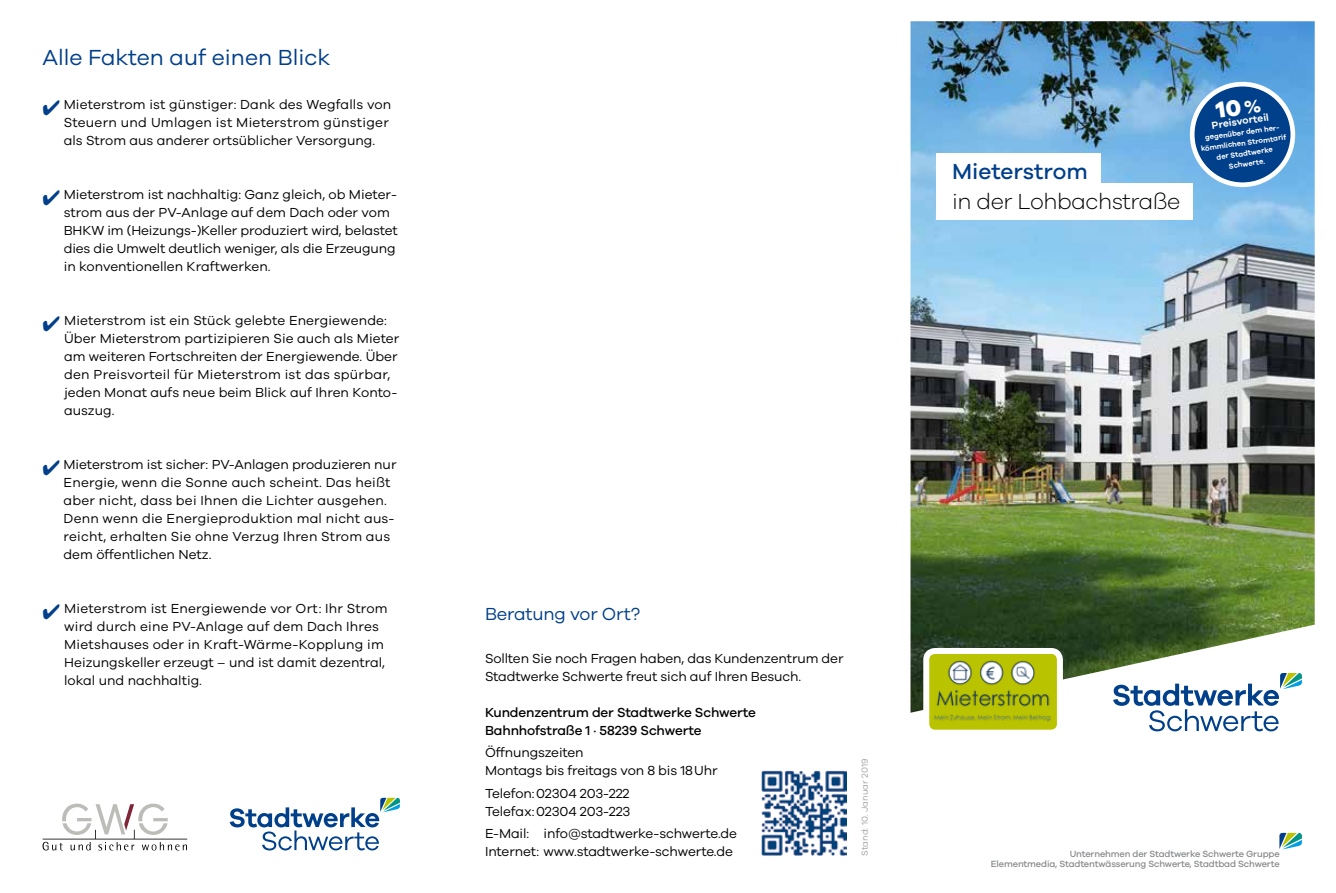
<style>
.page{position:relative;width:1336px;height:893px;background:#fff}
.page>*{position:absolute;margin:0;border:0;box-sizing:border-box;transform-origin:0 0}
.t1{font:22.5px "Galano Grotesque";color:#003f8a}
.t2{font:300 22.5px "Galano Grotesque";letter-spacing:-.02em;color:#000}
.t3{font:500 22.5px "Galano Grotesque";color:#003f8a}
.t4{font:18px "Galano Grotesque";letter-spacing:-.01em;color:#003f8a}
.t5{font:13.5px/18px "Galano Grotesque";color:#000}
.t6{font:500 13.5px/18px "Galano Grotesque";letter-spacing:-.01em;color:#000}
.t7{font:600 10.35px "Galano Grotesque";color:#fff}
.t8{font:500 9.3px/10.6px "Galano Grotesque";letter-spacing:-.015em;color:#87888a;text-align:right}
.t9{font:9px "Galano Grotesque";color:#a1a2a4}
.t10{font:600 7.5px/10.5px "Galano Grotesque";color:#fff;text-align:center}
.s1{color:#003f8a}
</style>
<div class="page">
<img style="left:761px;top:771px;width:85px;height:85px">
<img style="left:910px;top:21px;width:404px;height:692px">
<div style="left:926px;top:651px;width:133px;height:82px;background:#bac300;border-radius:9px"></div>
<img style="left:933px;top:660px;width:119px;height:62px">
<div style="left:923px;top:648px;width:139px;height:88px;border:6px solid #fff;border-radius:9px"></div>
<svg style="left:1279px;top:833px;width:22px;height:16px"></svg>
<svg style="left:1112px;top:673px;width:189px;height:58px"></svg>
<svg style="left:230px;top:798px;width:170px;height:52px"></svg>
<div style="left:935px;top:184px;width:256px;height:36px;background:#fff"></div>
<div style="left:935px;top:153px;width:165px;height:36px;background:#fff"></div>
<div style="left:1191px;top:84px;width:101px;height:101px;background:#003f8a;border-radius:50%"></div>
<div style="left:1189px;top:82px;width:105px;height:105px;border:5px solid #fff;border-radius:50%"></div>
<svg style="left:43px;top:804px;width:144px;height:46px"></svg>
<h1 class="t1" style="left:43px;top:44px;width:289px">Alle Fakten auf einen Blick</h1>
<p class="t5" style="left:64px;top:95px;width:329px;text-indent:-21px"><span class="s1">✔</span> Mieterstrom ist günstiger: Dank des Wegfalls von<br>Steuern und Umlagen ist Mieterstrom günstiger als Strom aus anderer ortsüblicher Versorgung.</p>
<p class="t5" style="left:64px;top:185px;width:335px;text-indent:-21px"><span class="s1">✔</span> Mieterstrom ist nachhaltig: Ganz gleich, ob Mieter&shy;strom aus der PV-Anlage auf dem Dach oder vom BHKW im (Heizungs-)Keller produziert wird, belastet dies die Umwelt deutlich weniger, als die Erzeugung in konventionellen Kraftwerken.</p>
<p class="t5" style="left:64px;top:311px;width:337px;text-indent:-22px"><span class="s1">✔</span> Mieterstrom ist ein Stück gelebte Energiewende:<br>Über Mieterstrom partizipieren Sie auch als Mieter am weiteren Fortschreiten der Energiewende. Über den Preisvorteil für Mieterstrom ist das spürbar, jeden Monat aufs neue beim Blick auf Ihren Konto&shy;auszug.</p>
<p class="t5" style="left:64px;top:455px;width:334px;text-indent:-21px"><span class="s1">✔</span> Mieterstrom ist sicher: PV-Anlagen produzieren nur Energie, wenn die Sonne auch scheint. Das heißt aber nicht, dass bei Ihnen die Lichter ausgehen.<br>Denn wenn die Energieproduktion mal nicht aus&shy;reicht, erhalten Sie ohne Verzug Ihren Strom aus dem öffentlichen Netz.</p>
<p class="t5" style="left:64px;top:599px;width:325px;text-indent:-22px"><span class="s1">✔</span> Mieterstrom ist Energiewende vor Ort: Ihr Strom wird durch eine PV-Anlage auf dem Dach Ihres Mietshauses oder in Kraft-Wärme-Kopplung im Heizungskeller erzeugt – und ist damit dezentral, lokal und nachhaltig.</p>
<h1 class="t3" style="left:952px;top:158px;width:137px">Mieterstrom</h1>
<h1 class="t2" style="left:952px;top:188px;width:230px">in der Lohbachstraße</h1>
<p class="t7" style="left:1210px;top:119px;width:59px;rotate:-8deg">Preisvorteil</p>
<p class="t10" style="left:1198px;top:133px;width:87px;rotate:-8deg">gegenüber dem her&shy;kömmlichen Stromtarif der Stadtwerke<br>Schwerte.</p>
<h2 class="t4" style="left:485px;top:603px;width:157px">Beratung vor Ort?</h2>
<p class="t5" style="left:485px;top:649px;width:360px">Sollten Sie noch Fragen haben, das Kundenzentrum der<br>Stadtwerke Schwerte freut sich auf Ihren Besuch.</p>
<p class="t6" style="left:485px;top:703px;width:272px">Kundenzentrum der Stadtwerke Schwerte<br>Bahnhofstraße 1 · 58239 Schwerte</p>
<p class="t5" style="left:485px;top:743px;width:234px">Öffnungszeiten<br>Montags bis freitags von 8 bis 18Uhr</p>
<p class="t5" style="left:485px;top:783px;width:147px">Telefon:02304 203-222<br>Telefax:02304 203-223</p>
<p class="t5" style="left:485px;top:824px;width:253px">E-Mail: info@stadtwerke-schwerte.de<br>Internet: www.stadtwerke-schwerte.de</p>
<p class="t9" style="left:859px;top:856px;width:99px;rotate:-90deg">Stand: 10. Januar 2019</p>
<p class="t8" style="left:990px;top:848px;width:290px">Unternehmen der Stadtwerke Schwerte Gruppe<br>Elementmedia, Stadtentwässerung Schwerte, Stadtbad Schwerte</p>
</div>
